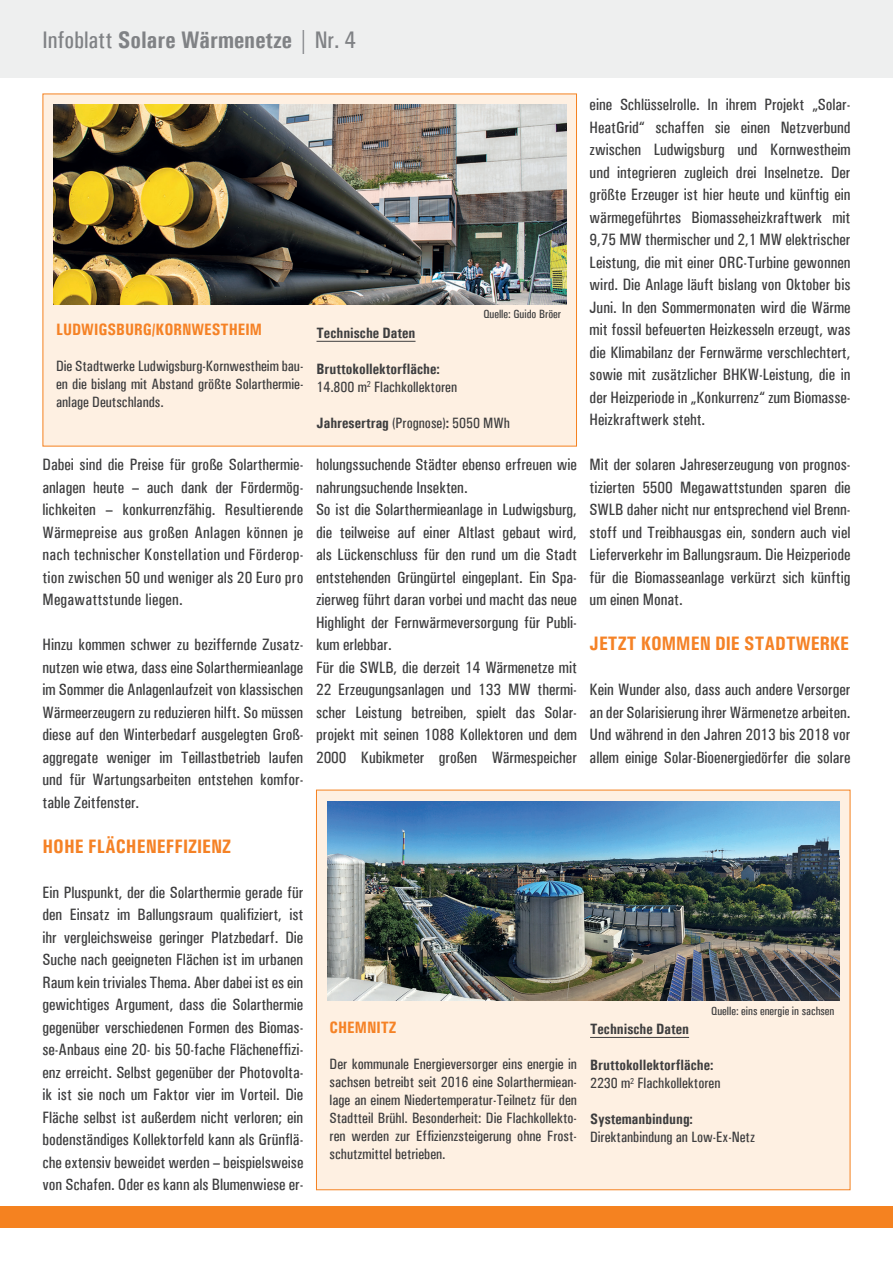
<style>
.page{position:relative;width:893px;height:1263px;background:#fff}
.page>*{position:absolute;margin:0;border:0;box-sizing:border-box;transform-origin:0 0}
.t1{font:700 condensed 24px "Univers";color:#808285}
.Zwischenüberschrift{font:700 condensed 19.5px "Univers";color:#f58226}
.Fliesstext{font:500 condensed 16.5px/22.5px "Univers";color:#3e3e3f;text-align:justify}
.Überschrift_Infobox{font:700 condensed 16.5px "Univers";color:#f58226}
.Fliesstext_Infobox{font:500 condensed 15px/18px "Univers";color:#3e3e3f;text-align:justify}
.Fliesstext_Infobox-2{font:700 condensed 15px "Univers";color:#3e3e3f}
.Bildbeschreibung{font:500 condensed 12px "Univers";color:#3e3e3f}
.s1{font-weight:500}
.s2{font-weight:700}
</style>
<div class="page">
<div style="left:0;top:1206px;width:893px;height:21px;background:#f58220"></div>
<div style="left:0;top:0;width:893px;height:77px;background:#eeefef"></div>
<div style="left:43px;top:94px;width:534px;height:352px;background:#fef0e2"></div>
<hr style="left:316px;top:341px;width:99px;height:1px;background:#3e3e3f">
<img style="left:54px;top:105px;width:512px;height:200px">
<div style="left:316px;top:790px;width:534px;height:400px;background:#fef0e2;border:1px solid #f58220"></div>
<hr style="left:590px;top:1037px;width:99px;height:1px;background:#3e3e3f">
<img style="left:327px;top:801px;width:513px;height:200px">
<p class="t1" style="left:43px;top:26px;width:315px"><span class="s1">Infoblatt</span> Solare Wärmenetze | <span class="s1">Nr. 4</span></p>
<p class="Überschrift_Infobox" style="left:56px;top:319px;width:207px">LUDWIGSBURG/KORNWESTHEIM</p>
<p class="Fliesstext_Infobox" style="left:56px;top:357px;width:249px">Die Stadtwerke Ludwigsburg-Kornwestheim bau&shy;en die bislang mit Abstand größte Solarthermie&shy;anlage Deutschlands.</p>
<p class="Fliesstext" style="left:43px;top:453px;width:262px">Dabei sind die Preise für große Solarthermie&shy;anlagen heute – auch dank der Fördermög&shy;lichkeiten – konkurrenzfähig. Resultierende Wärmepreise aus großen Anlagen können je nach technischer Konstellation und Förderop&shy;tion zwischen 50 und weniger als 20 Euro pro Megawattstunde liegen.</p>
<p class="Fliesstext" style="left:43px;top:633px;width:262px">Hinzu kommen schwer zu beziffernde Zusatz&shy;nutzen wie etwa, dass eine Solarthermieanlage im Sommer die Anlagenlaufzeit von klassischen Wärmeerzeugern zu reduzieren hilft. So müssen diese auf den Winterbedarf ausgelegten Groß&shy;aggregate weniger im Teillastbetrieb laufen und für Wartungsarbeiten entstehen komfor&shy;table Zeitfenster.</p>
<p class="Zwischenüberschrift" style="left:43px;top:834px;width:190px">HOHE FLÄCHENEFFIZIENZ</p>
<p class="Fliesstext" style="left:43px;top:881px;width:262px">Ein Pluspunkt, der die Solarthermie gerade für den Einsatz im Ballungsraum qualifiziert, ist ihr vergleichsweise geringer Platzbedarf. Die Suche nach geeigneten Flächen ist im urbanen Raum kein triviales Thema. Aber dabei ist es ein gewichtiges Argument, dass die Solarthermie gegenüber verschiedenen Formen des Biomas&shy;se-Anbaus eine 20- bis 50-fache Flächeneffizi&shy;enz erreicht. Selbst gegenüber der Photovolta&shy;ik ist sie noch um Faktor vier im Vorteil. Die Fläche selbst ist außerdem nicht verloren; ein bodenständiges Kollektorfeld kann als Grünflä&shy;che extensiv beweidet werden – beispielsweise von Schafen. Oder es kann als Blumenwiese er-</p>
<p class="Bildbeschreibung" style="left:483px;top:307px;width:79px">Quelle: Guido Bröer</p>
<p class="Fliesstext_Infobox-2" style="left:316px;top:324px;width:101px">Technische Daten</p>
<p class="Fliesstext_Infobox-2" style="left:316px;top:360px;width:125px">Bruttokollektorfläche:</p>
<p class="Fliesstext_Infobox" style="left:316px;top:378px;width:142px">14.800 m<sup>2</sup> Flachkollektoren</p>
<p class="Fliesstext_Infobox" style="left:316px;top:414px;width:195px"><span class="s2">Jahresertrag</span> (Prognose)<span class="s2">:</span> 5050 MWh</p>
<p class="Fliesstext" style="left:316px;top:453px;width:262px">holungssuchende Städter ebenso erfreuen wie nahrungsuchende Insekten.</p>
<p class="Fliesstext" style="left:316px;top:498px;width:262px">So ist die Solarthermieanlage in Ludwigsburg, die teilweise auf einer Altlast gebaut wird, als Lückenschluss für den rund um die Stadt entstehenden Grüngürtel eingeplant. Ein Spa&shy;zierweg führt daran vorbei und macht das neue Highlight der Fernwärmeversorgung für Publi&shy;kum erlebbar.</p>
<p class="Fliesstext" style="left:316px;top:656px;width:262px">Für die SWLB, die derzeit 14 Wärmenetze mit 22 Erzeugungsanlagen und 133 MW thermi&shy;scher Leistung betreiben, spielt das Solar&shy;projekt mit seinen 1088 Kollektoren und dem 2000 Kubikmeter großen Wärmespeicher</p>
<p class="Fliesstext" style="left:590px;top:93px;width:262px">eine Schlüsselrolle. In ihrem Projekt „Solar-HeatGrid“ schaffen sie einen Netzverbund zwischen Ludwigsburg und Kornwestheim und integrieren zugleich drei Inselnetze. Der größte Erzeuger ist hier heute und künftig ein wärmegeführtes Biomasseheizkraftwerk mit 9,75 MW thermischer und 2,1 MW elektrischer Leistung, die mit einer ORC-Turbine gewonnen wird. Die Anlage läuft bislang von Oktober bis Juni. In den Sommermonaten wird die Wärme mit fossil befeuerten Heizkesseln erzeugt, was die Klimabilanz der Fernwärme verschlechtert, sowie mit zusätzlicher BHKW-Leistung, die in der Heizperiode in „Konkurrenz“ zum Biomasse-Heizkraftwerk steht.</p>
<p class="Fliesstext" style="left:590px;top:453px;width:262px">Mit der solaren Jahreserzeugung von prognos&shy;tizierten 5500 Megawattstunden sparen die SWLB daher nicht nur entsprechend viel Brenn&shy;stoff und Treibhausgas ein, sondern auch viel Lieferverkehr im Ballungsraum. Die Heizperiode für die Biomasseanlage verkürzt sich künftig um einen Monat.</p>
<p class="Zwischenüberschrift" style="left:590px;top:632px;width:261px">JETZT KOMMEN DIE STADTWERKE</p>
<p class="Fliesstext" style="left:590px;top:678px;width:262px">Kein Wunder also, dass auch andere Versorger an der Solarisierung ihrer Wärmenetze arbeiten.<br>Und während in den Jahren 2013 bis 2018 vor allem einige Solar-Bioenergiedörfer die solare</p>
<p class="Überschrift_Infobox" style="left:330px;top:1017px;width:68px">CHEMNITZ</p>
<p class="Fliesstext_Infobox" style="left:330px;top:1054px;width:249px">Der kommunale Energieversorger eins energie in sachsen betreibt seit 2016 eine Solarthermiean&shy;lage an einem Niedertemperatur-Teilnetz für den Stadtteil Brühl. Besonderheit: Die Flachkollekto&shy;ren werden zur Effizienzsteigerung ohne Frost&shy;schutzmittel betrieben.</p>
<p class="Bildbeschreibung" style="left:711px;top:1003px;width:125px">Quelle: eins energie in sachsen</p>
<p class="Fliesstext_Infobox-2" style="left:590px;top:1020px;width:101px">Technische Daten</p>
<p class="Fliesstext_Infobox-2" style="left:590px;top:1056px;width:125px">Bruttokollektorfläche:</p>
<p class="Fliesstext_Infobox" style="left:590px;top:1074px;width:132px">2230 m<sup>2</sup> Flachkollektoren</p>
<p class="Fliesstext_Infobox-2" style="left:590px;top:1110px;width:104px">Systemanbindung:</p>
<p class="Fliesstext_Infobox" style="left:590px;top:1128px;width:166px">Direktanbindung an Low-Ex-Netz</p>
</div>
